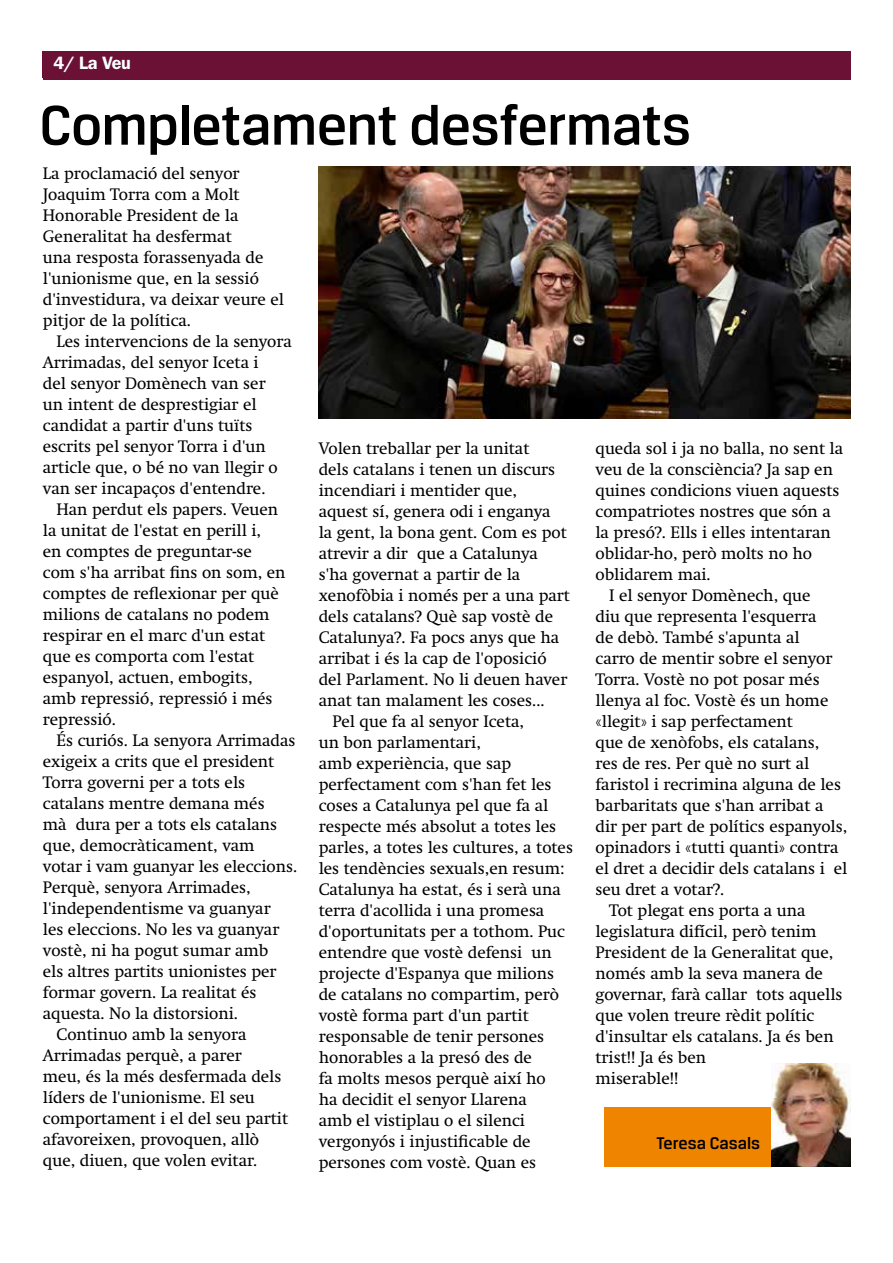
<style>
.page{position:relative;width:893px;height:1263px;background:#fff}
.page>*{position:absolute;margin:0;border:0;box-sizing:border-box;transform-origin:0 0}
.t1{font:500 59.4px "Breuer Text";letter-spacing:-.01em;color:#000}
.t2{font:500 18px "Breuer Text";color:#000}
.t3{font:600 18px "ITC Franklin Gothic Std";color:#faffff}
.t4{font:16.5px/21px "Swift";color:#000}
</style>
<div class="page">
<div style="left:604px;top:1107px;width:246px;height:60px;background:#ef8400"></div>
<img style="left:771px;top:1063px;width:79px;height:104px">
<div style="left:44px;top:51px;width:807px;height:29px;background:#6a1135"></div>
<img style="left:319px;top:166px;width:532px;height:252px">
<p class="t3" style="left:53px;top:53px;width:79px">4/ La Veu</p>
<h1 class="t1" style="left:40px;top:93px;width:653px">Completament desfermats</h1>
<p class="t4" style="left:43px;top:163px;width:243px">La proclamació del senyor<br>Joaquim Torra com a Molt<br>Honorable President de la<br>Generalitat ha desfermat<br>una resposta forassenyada de l'unionisme que, en la sessió d'investidura, va deixar veure el pitjor de la política.</p>
<p class="t4" style="left:43px;top:331px;width:250px;text-indent:14px">Les intervencions de la senyora<br>Arrimadas, del senyor Iceta i<br>del senyor Domènech van ser<br>un intent de desprestigiar el candidat a partir d'uns tuïts escrits pel senyor Torra i d'un article que, o bé no van llegir o van ser incapaços d'entendre.</p>
<p class="t4" style="left:43px;top:499px;width:244px;text-indent:14px">Han perdut els papers. Veuen la unitat de l'estat en perill i,<br>en comptes de preguntar-se com s'ha arribat fins on som, en comptes de reflexionar per què milions de catalans no podem respirar en el marc d'un estat que es comporta com l'estat espanyol, actuen, embogits, amb repressió, repressió i més repressió.</p>
<p class="t4" style="left:57px;top:730px;width:240px">És curiós. La senyora Arrimadas</p>
<p class="t4" style="left:43px;top:751px;width:233px">exigeix a crits que el president</p>
<p class="t4" style="left:43px;top:772px;width:204px">Torra governi per a tots els</p>
<p class="t4" style="left:43px;top:793px;width:223px">catalans mentre demana més</p>
<p class="t4" style="left:43px;top:814px;width:236px">mà dura per a tots els catalans</p>
<p class="t4" style="left:43px;top:835px;width:213px">que, democràticament, vam</p>
<p class="t4" style="left:43px;top:856px;width:256px">votar i vam guanyar les eleccions.</p>
<p class="t4" style="left:43px;top:877px;width:209px">Perquè, senyora Arrimades,</p>
<p class="t4" style="left:43px;top:898px;width:229px">l'independentisme va guanyar</p>
<p class="t4" style="left:43px;top:919px;width:238px">les eleccions. No les va guanyar</p>
<p class="t4" style="left:43px;top:940px;width:227px">vostè, ni ha pogut sumar amb</p>
<p class="t4" style="left:43px;top:961px;width:235px">els altres partits unionistes per</p>
<p class="t4" style="left:43px;top:982px;width:215px">formar govern. La realitat és</p>
<p class="t4" style="left:43px;top:1003px;width:197px">aquesta. No la distorsioni.</p>
<p class="t4" style="left:57px;top:1024px;width:191px">Continuo amb la senyora</p>
<p class="t4" style="left:43px;top:1045px;width:200px">Arrimadas perquè, a parer</p>
<p class="t4" style="left:43px;top:1066px;width:240px">meu, és la més desfermada dels</p>
<p class="t4" style="left:43px;top:1087px;width:213px">líders de l'unionisme. El seu</p>
<p class="t4" style="left:43px;top:1108px;width:247px">comportament i el del seu partit</p>
<p class="t4" style="left:43px;top:1129px;width:218px">afavoreixen, provoquen, allò</p>
<p class="t4" style="left:43px;top:1150px;width:216px">que, diuen, que volen evitar.</p>
<p class="t4" style="left:319px;top:437px;width:212px">Volen treballar per la unitat</p>
<p class="t4" style="left:319px;top:458px;width:238px">dels catalans i tenen un discurs</p>
<p class="t4" style="left:319px;top:479px;width:200px">incendiari i mentider que,</p>
<p class="t4" style="left:319px;top:500px;width:233px">aquest sí, genera odi i enganya</p>
<p class="t4" style="left:319px;top:521px;width:250px">la gent, la bona gent. Com es pot</p>
<p class="t4" style="left:319px;top:542px;width:221px">atrevir a dir que a Catalunya</p>
<p class="t4" style="left:319px;top:563px;width:203px">s'ha governat a partir de la</p>
<p class="t4" style="left:319px;top:584px;width:253px">xenofòbia i només per a una part</p>
<p class="t4" style="left:319px;top:605px;width:236px">dels catalans? Què sap vostè de</p>
<p class="t4" style="left:319px;top:626px;width:242px">Catalunya?. Fa pocs anys que ha</p>
<p class="t4" style="left:319px;top:647px;width:229px">arribat i és la cap de l'oposició</p>
<p class="t4" style="left:319px;top:668px;width:250px">del Parlament. No li deuen haver</p>
<p class="t4" style="left:319px;top:689px;width:227px">anat tan malament les coses...</p>
<p class="t4" style="left:332px;top:710px;width:193px">Pel que fa al senyor Iceta,</p>
<p class="t4" style="left:319px;top:731px;width:164px">un bon parlamentari,</p>
<p class="t4" style="left:319px;top:752px;width:194px">amb experiència, que sap</p>
<p class="t4" style="left:319px;top:773px;width:234px">perfectament com s'han fet les</p>
<p class="t4" style="left:319px;top:794px;width:231px">coses a Catalunya pel que fa al</p>
<p class="t4" style="left:319px;top:815px;width:239px">respecte més absolut a totes les</p>
<p class="t4" style="left:319px;top:836px;width:256px">parles, a totes les cultures, a totes</p>
<p class="t4" style="left:319px;top:857px;width:248px">les tendències sexuals,en resum:</p>
<p class="t4" style="left:319px;top:878px;width:244px">Catalunya ha estat, és i serà una</p>
<p class="t4" style="left:319px;top:900px;width:227px">terra d'acollida i una promesa</p>
<p class="t4" style="left:319px;top:921px;width:248px">d'oportunitats per a tothom. Puc</p>
<p class="t4" style="left:319px;top:942px;width:234px">entendre que vostè defensi un</p>
<p class="t4" style="left:319px;top:963px;width:237px">projecte d'Espanya que milions</p>
<p class="t4" style="left:319px;top:984px;width:242px">de catalans no compartim, però</p>
<p class="t4" style="left:319px;top:1005px;width:212px">vostè forma part d'un partit</p>
<p class="t4" style="left:319px;top:1026px;width:227px">responsable de tenir persones</p>
<p class="t4" style="left:319px;top:1047px;width:215px">honorables a la presó des de</p>
<p class="t4" style="left:319px;top:1068px;width:229px">fa molts mesos perquè així ho</p>
<p class="t4" style="left:319px;top:1089px;width:210px">ha decidit el senyor Llarena</p>
<p class="t4" style="left:319px;top:1110px;width:208px">amb el vistiplau o el silenci</p>
<p class="t4" style="left:319px;top:1131px;width:213px">vergonyós i injustificable de</p>
<p class="t4" style="left:319px;top:1152px;width:219px">persones com vostè. Quan es</p>
<p class="t4" style="left:595px;top:438px;width:249px">queda sol i ja no balla, no sent la</p>
<p class="t4" style="left:595px;top:459px;width:239px">veu de la consciència? Ja sap en</p>
<p class="t4" style="left:595px;top:480px;width:245px">quines condicions viuen aquests</p>
<p class="t4" style="left:595px;top:501px;width:237px">compatriotes nostres que són a</p>
<p class="t4" style="left:595px;top:522px;width:237px">la presó?. Ells i elles intentaran</p>
<p class="t4" style="left:595px;top:543px;width:218px">oblidar-ho, però molts no ho</p>
<p class="t4" style="left:595px;top:564px;width:117px">oblidarem mai.</p>
<p class="t4" style="left:609px;top:585px;width:203px">I el senyor Domènech, que</p>
<p class="t4" style="left:595px;top:606px;width:222px">diu que representa l'esquerra</p>
<p class="t4" style="left:595px;top:627px;width:206px">de debò. També s'apunta al</p>
<p class="t4" style="left:595px;top:648px;width:238px">carro de mentir sobre el senyor</p>
<p class="t4" style="left:595px;top:669px;width:226px">Torra. Vostè no pot posar més</p>
<p class="t4" style="left:595px;top:690px;width:234px">llenya al foc. Vostè és un home</p>
<p class="t4" style="left:595px;top:711px;width:199px">«llegit» i sap perfectament</p>
<p class="t4" style="left:595px;top:732px;width:225px">que de xenòfobs, els catalans,</p>
<p class="t4" style="left:595px;top:753px;width:215px">res de res. Per què no surt al</p>
<p class="t4" style="left:595px;top:774px;width:247px">faristol i recrimina alguna de les</p>
<p class="t4" style="left:595px;top:795px;width:229px">barbaritats que s'han arribat a</p>
<p class="t4" style="left:595px;top:816px;width:253px">dir per part de polítics espanyols,</p>
<p class="t4" style="left:595px;top:837px;width:245px">opinadors i «tutti quanti» contra</p>
<p class="t4" style="left:595px;top:858px;width:253px">el dret a decidir dels catalans i el</p>
<p class="t4" style="left:595px;top:879px;width:130px">seu dret a votar?.</p>
<p class="t4" style="left:609px;top:900px;width:198px">Tot plegat ens porta a una</p>
<p class="t4" style="left:595px;top:921px;width:222px">legislatura difícil, però tenim</p>
<p class="t4" style="left:595px;top:942px;width:240px">President de la Generalitat que,</p>
<p class="t4" style="left:595px;top:963px;width:229px">només amb la seva manera de</p>
<p class="t4" style="left:595px;top:984px;width:249px">governar, farà callar tots aquells</p>
<p class="t4" style="left:595px;top:1005px;width:220px">que volen treure rèdit polític</p>
<p class="t4" style="left:595px;top:1026px;width:240px">d'insultar els catalans. Ja és ben</p>
<p class="t4" style="left:595px;top:1047px;width:112px">trist!! Ja és ben</p>
<p class="t4" style="left:595px;top:1068px;width:84px">miserable!!</p>
<p class="t2" style="left:656px;top:1134px;width:105px">Teresa Casals</p>
</div>
